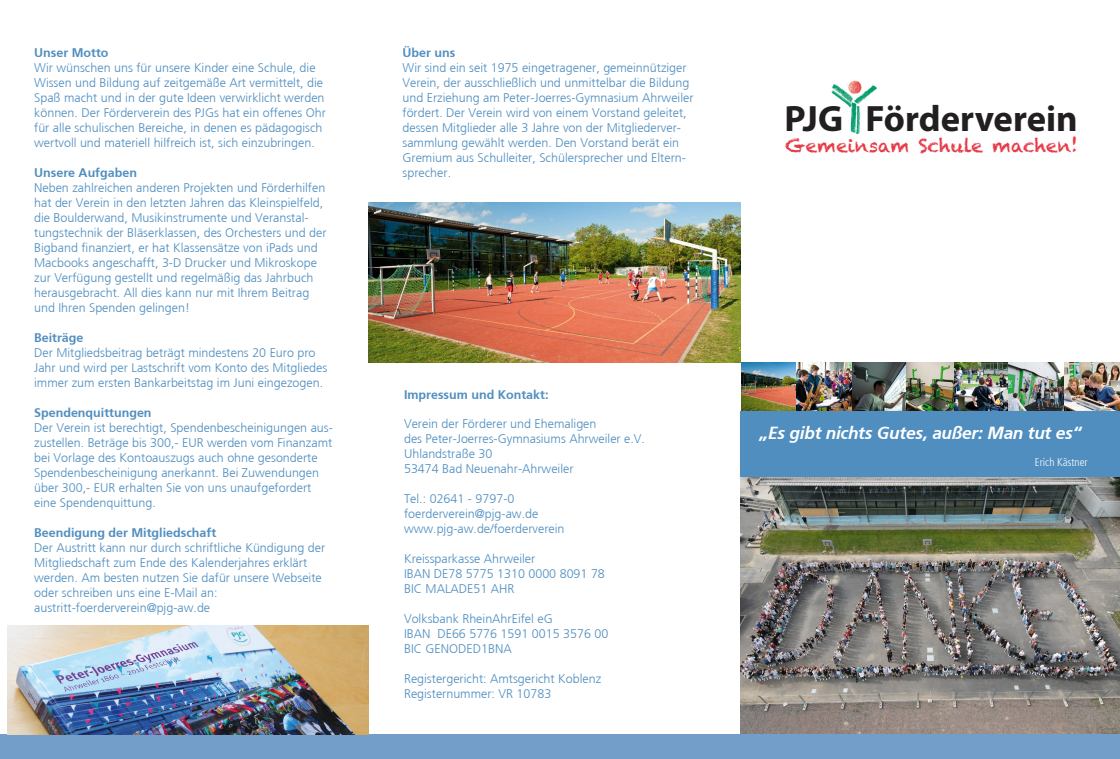
<style>
.page{position:relative;width:1120px;height:759px;background:#fff}
.page>*{position:absolute;margin:0;border:0;box-sizing:border-box;transform-origin:0 0}
.t1{font:36.75px "Myriad Variable Concept";color:#221f20}
.t2{font:18.5px "Chalkduster";color:#e63845}
.t3{font:italic 700 17.5px "Frutiger";letter-spacing:-.015em;color:#fff}
.t4{font:300 12.5px/15px "Frutiger";color:#508ec0}
.t5{font:700 12.5px "Frutiger";color:#508ec0}
.t6{font:11.25px "Frutiger Light Cn";color:#fff}
</style>
<div class="page">
<img style="left:741px;top:485px;width:379px;height:248px">
<img style="left:831px;top:80px;width:46px;height:55px">
<img style="left:906px;top:362px;width:214px;height:45px">
<img style="left:741px;top:362px;width:165px;height:45px">
<div style="left:0;top:733px;width:1120px;height:25px;background:#739ec9"></div>
<div style="left:736px;top:407px;width:384px;height:78px;background:#221f20;opacity:.25"></div>
<div style="left:741px;top:411px;width:379px;height:65px;background:#508ec0"></div>
<img style="left:369px;top:202px;width:372px;height:160px">
<img style="left:7px;top:625px;width:362px;height:108px">
<p class="t5" style="left:34px;top:45px;width:76px">Unser Motto</p>
<p class="t4" style="left:34px;top:60px;width:293px">Wir wünschen uns für unsere Kinder eine Schule, die Wissen und Bildung auf zeitgemäße Art vermittelt, die Spaß macht und in der gute Ideen verwirklicht werden können. Der Förderverein des PJGs hat ein offenes Ohr für alle schulischen Bereiche, in denen es pädagogisch wertvoll und materiell hilfreich ist, sich einzubringen.</p>
<p class="t5" style="left:34px;top:165px;width:104px">Unsere Aufgaben</p>
<p class="t4" style="left:34px;top:180px;width:294px">Neben zahlreichen anderen Projekten und Förderhilfen hat der Verein in den letzten Jahren das Kleinspielfeld, die Boulderwand, Musikinstrumente und Veranstal&shy;tungstechnik der Bläserklassen, des Orchesters und der Bigband finanziert, er hat Klassensätze von iPads und Macbooks angeschafft, 3-D Drucker und Mikroskope zur Verfügung gestellt und regelmäßig das Jahrbuch herausgebracht. All dies kann nur mit Ihrem Beitrag und Ihren Spenden gelingen!</p>
<p class="t5" style="left:34px;top:330px;width:51px">Beiträge</p>
<p class="t4" style="left:34px;top:345px;width:295px">Der Mitgliedsbeitrag beträgt mindestens 20 Euro pro<br>Jahr und wird per Lastschrift vom Konto des Mitgliedes immer zum ersten Bankarbeitstag im Juni eingezogen.</p>
<p class="t5" style="left:34px;top:405px;width:119px">Spendenquittungen</p>
<p class="t4" style="left:34px;top:420px;width:300px">Der Verein ist berechtigt, Spendenbescheinigungen aus&shy;zustellen. Beträge bis 300,- EUR werden vom Finanzamt bei Vorlage des Kontoauszugs auch ohne gesonderte Spendenbescheinigung anerkannt. Bei Zuwendungen über 300,- EUR erhalten Sie von uns unaufgefordert eine Spendenquittung.</p>
<p class="t5" style="left:34px;top:525px;width:183px">Beendigung der Mitgliedschaft</p>
<p class="t4" style="left:34px;top:540px;width:293px">Der Austritt kann nur durch schriftliche Kündigung der Mitgliedschaft zum Ende des Kalenderjahres erklärt werden. Am besten nutzen Sie dafür unsere Webseite oder schreiben uns eine E-Mail an:</p>
<p class="t4" style="left:34px;top:600px;width:177px">austritt-foerderverein@pjg-aw.de</p>
<p class="t5" style="left:402px;top:45px;width:54px">Über uns</p>
<p class="t4" style="left:402px;top:60px;width:292px">Wir sind ein seit 1975 eingetragener, gemeinnütziger Verein, der ausschließlich und unmittelbar die Bildung und Erziehung am Peter-Joerres-Gymnasium Ahrweiler fördert. Der Verein wird von einem Vorstand geleitet, dessen Mitglieder alle 3 Jahre von der Mitgliederver&shy;sammlung gewählt werden. Den Vorstand berät ein Gremium aus Schulleiter, Schülersprecher und Eltern&shy;sprecher.</p>
<p class="t1" style="left:784px;top:97px;width:295px">PJG Förderverein</p>
<p class="t2" style="left:785px;top:135px;width:294px">Gemeinsam Schule machen!</p>
<p class="t5" style="left:404px;top:387px;width:146px">Impressum und Kontakt:</p>
<p class="t4" style="left:404px;top:416px;width:194px">Verein der Förderer und Ehemaligen</p>
<p class="t4" style="left:404px;top:431px;width:242px">des Peter-Joerres-Gymnasiums Ahrweiler e.V.</p>
<p class="t4" style="left:404px;top:446px;width:90px">Uhlandstraße 30</p>
<p class="t4" style="left:404px;top:461px;width:171px">53474 Bad Neuenahr-Ahrweiler</p>
<p class="t4" style="left:404px;top:491px;width:112px">Tel.: 02641 - 9797-0</p>
<p class="t4" style="left:404px;top:506px;width:136px">foerderverein@pjg-aw.de</p>
<p class="t4" style="left:404px;top:521px;width:162px">www.pjg-aw.de/foerderverein</p>
<p class="t4" style="left:404px;top:551px;width:133px">Kreissparkasse Ahrweiler</p>
<p class="t4" style="left:404px;top:566px;width:202px">IBAN DE78 5775 1310 0000 8091 78</p>
<p class="t4" style="left:404px;top:581px;width:112px">BIC MALADE51 AHR</p>
<p class="t4" style="left:404px;top:611px;width:150px">Volksbank RheinAhrEifel eG</p>
<p class="t4" style="left:404px;top:626px;width:206px">IBAN DE66 5776 1591 0015 3576 00</p>
<p class="t4" style="left:404px;top:641px;width:109px">BIC GENODED1BNA</p>
<p class="t4" style="left:404px;top:671px;width:199px">Registergericht: Amtsgericht Koblenz</p>
<p class="t4" style="left:404px;top:686px;width:149px">Registernummer: VR 10783</p>
<p class="t3" style="left:759px;top:422px;width:323px">„Es gibt nichts Gutes, außer: Man tut es“</p>
<p class="t6" style="left:1035px;top:455px;width:54px">Erich Kästner</p>
</div>
